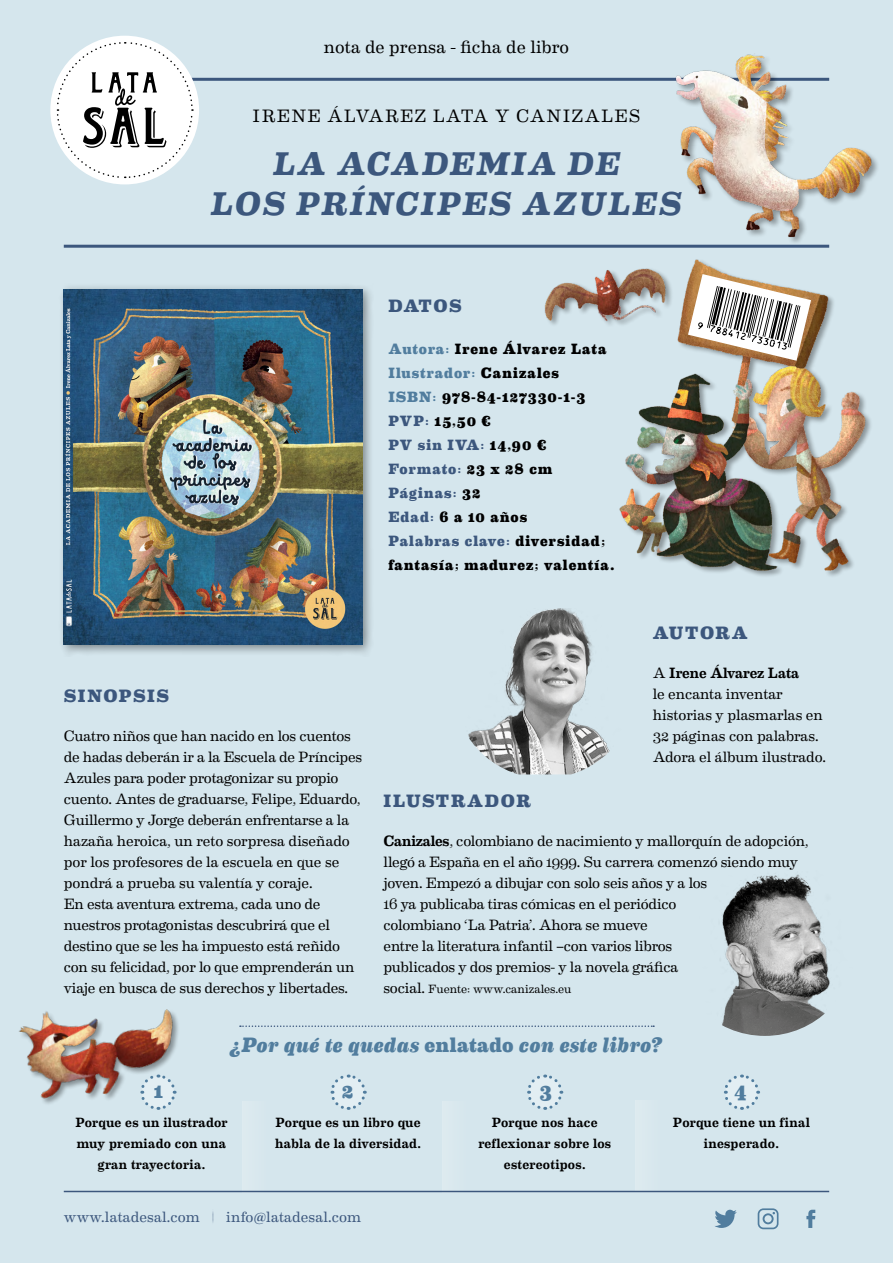
<style>
.page{position:relative;width:893px;height:1263px;background:#d5e6ed}
.page>*{position:absolute;margin:0;border:0;box-sizing:border-box;transform-origin:0 0}
.t1{font:italic 700 33px/39.6px "Eames Century Modern";letter-spacing:.07em;color:#3c577d;text-align:center}
.t2{font:italic 800 21px "Eames Century Modern";letter-spacing:.01em;color:#517d9e}
.t3{font:800 21px "Eames Century Modern";color:#517d9e}
.t4{font:800 18px "Eames Century Modern";letter-spacing:.08em;color:#3c577d}
.t5{font:18px "Eames Century Modern";letter-spacing:.065em;color:#000}
.t6{font:18px "Eames Century Modern";letter-spacing:.01em;color:#000}
.t7{font:15px/21px "Eames Century Modern";letter-spacing:-.015em;color:#000}
.t8{font:800 15px/24px "Eames Century Modern";letter-spacing:.065em;color:#000}
.t9{font:15px "Eames Century Modern";letter-spacing:.005em;color:#3c577d}
.t10{font:500 13.5px/21px "Eames Century Modern";letter-spacing:.015em;color:#000;text-align:center}
.t11{font:12px "Eames Century Modern";letter-spacing:-.005em;color:#000}
.s1{color:#517d9e}
.s2{color:#3c577d}
.s3{font-weight:500}
.s4{font-size:15px}
.s5{font-style:normal}
</style>
<div class="page">
<div style="left:59px;top:284px;width:315px;height:373px;background:#000;opacity:.4"></div>
<img style="left:64px;top:289px;width:298px;height:356px">
<hr style="left:64px;top:78px;width:765px;height:3px;background:#3c577d">
<hr style="left:64px;top:245px;width:765px;height:3px;background:#3c577d">
<div style="left:50px;top:36px;width:149px;height:148px;background:#fff;border-radius:50%"></div>
<svg style="left:56px;top:41px;width:138px;height:138px"></svg>
<img style="left:468px;top:608px;width:142px;height:166px">
<svg style="left:330px;top:1074px;width:37px;height:36px"></svg>
<svg style="left:527px;top:1074px;width:37px;height:36px"></svg>
<svg style="left:724px;top:1074px;width:36px;height:36px"></svg>
<svg style="left:240px;top:1025px;width:414px;height:2px"></svg>
<img style="left:722px;top:874px;width:108px;height:162px">
<svg style="left:758px;top:1208px;width:20px;height:21px"></svg>
<svg style="left:715px;top:1210px;width:22px;height:18px"></svg>
<svg style="left:806px;top:1210px;width:9px;height:18px"></svg>
<div style="left:242px;top:1101px;width:27px;height:91px;background:#deebf0"></div>
<div style="left:442px;top:1101px;width:26px;height:91px;background:#deebf0"></div>
<div style="left:636px;top:1100px;width:26px;height:91px;background:#deebf0"></div>
<hr style="left:64px;top:1191px;width:765px;height:1px;background:#3c577d">
<img style="left:544px;top:259px;width:327px;height:317px">
<svg style="left:688px;top:274px;width:123px;height:87px;background:#beb5ab"></svg>
<img style="left:19px;top:1009px;width:159px;height:101px">
<img style="left:665px;top:53px;width:213px;height:192px">
<p class="t6" style="left:324px;top:33px;width:247px">nota de prensa - ficha de libro</p>
<p class="t5" style="left:253px;top:102px;width:389px">IRENE ÁLVAREZ LATA Y CANIZALES</p>
<h1 class="t1" style="left:211px;top:141px;width:472px">LA ACADEMIA DE<br>LOS PRÍNCIPES AZULES</h1>
<p class="t4" style="left:388px;top:292px;width:75px">DATOS</p>
<p class="t8" style="left:388px;top:336px;width:228px"><span class="s1">Autora:</span> Irene Álvarez Lata<br><span class="s1">Ilustrador:</span> Canizales<br><span class="s1">ISBN:</span> 978-84-127330-1-3<br><span class="s2">PVP:</span> 15,50 €<br><span class="s2">PV sin IVA:</span> 14,90 €<br><span class="s2">Formato:</span> 23 x 28 cm<br><span class="s2">Páginas:</span> 32<br><span class="s2">Edad:</span> 6 a 10 años<br><span class="s2">Palabras clave:</span> diversidad; fantasía; madurez; valentía.</p>
<p class="t4" style="left:64px;top:682px;width:107px">SINOPSIS</p>
<p class="t7" style="left:64px;top:724px;width:300px">Cuatro niños que han nacido en los cuentos de hadas deberán ir a la Escuela de Príncipes Azules para poder protagonizar su propio cuento. Antes de graduarse, Felipe, Eduardo, Guillermo y Jorge deberán enfrentarse a la hazaña heroica, un reto sorpresa diseñado por los profesores de la escuela en que se pondrá a prueba su valentía y coraje.<br>En esta aventura extrema, cada uno de nuestros protagonistas descubrirá que el destino que se les ha impuesto está reñido con su felicidad, por lo que emprenderán un viaje en busca de sus derechos y libertades.</p>
<p class="t4" style="left:653px;top:619px;width:96px">AUTORA</p>
<p class="t7" style="left:653px;top:662px;width:175px">A <span class="s3">Irene Álvarez Lata<br></span>le encanta inventar historias y plasmarlas en<br>32 páginas con palabras.<br>Adora el álbum ilustrado.</p>
<p class="t4" style="left:383px;top:787px;width:149px">ILUSTRADOR</p>
<p class="t7" style="left:383px;top:829px;width:426px"><span class="s3">Canizales</span>, colombiano de nacimiento y mallorquín de adopción, llegó a España en el año 1999. Su carrera comenzó siendo muy joven. Empezó a dibujar con solo seis años y a los<br>16 ya publicaba tiras cómicas en el periódico<br>colombiano ‘La Patria’. Ahora se mueve<br>entre la literatura infantil –con varios libros<br>publicados y dos premios- y la novela gráfica</p>
<p class="t11" style="left:383px;top:980px;width:189px"><span class="s4">social.</span> Fuente: www.canizales.eu</p>
<h2 class="t2" style="left:229px;top:1029px;width:435px">¿Por qué te quedas <span class="s5">enlatado</span> con este libro?</h2>
<h2 class="t3" style="left:154px;top:1074px;width:11px">1</h2>
<h2 class="t3" style="left:342px;top:1074px;width:13px">2</h2>
<h2 class="t3" style="left:540px;top:1074px;width:14px">3</h2>
<h2 class="t3" style="left:734px;top:1074px;width:14px">4</h2>
<p class="t10" style="left:75px;top:1111px;width:154px">Porque es un ilustrador muy premiado con una gran trayectoria.</p>
<p class="t10" style="left:275px;top:1111px;width:147px;text-align:left">Porque es un libro que habla de la diversidad.</p>
<p class="t10" style="left:478px;top:1111px;width:134px">Porque nos hace reflexionar sobre los estereotipos.</p>
<p class="t10" style="left:673px;top:1111px;width:139px">Porque tiene un final inesperado.</p>
<p class="t9" style="left:64px;top:1205px;width:299px">www.latadesal.com | info@latadesal.com</p>
</div>
